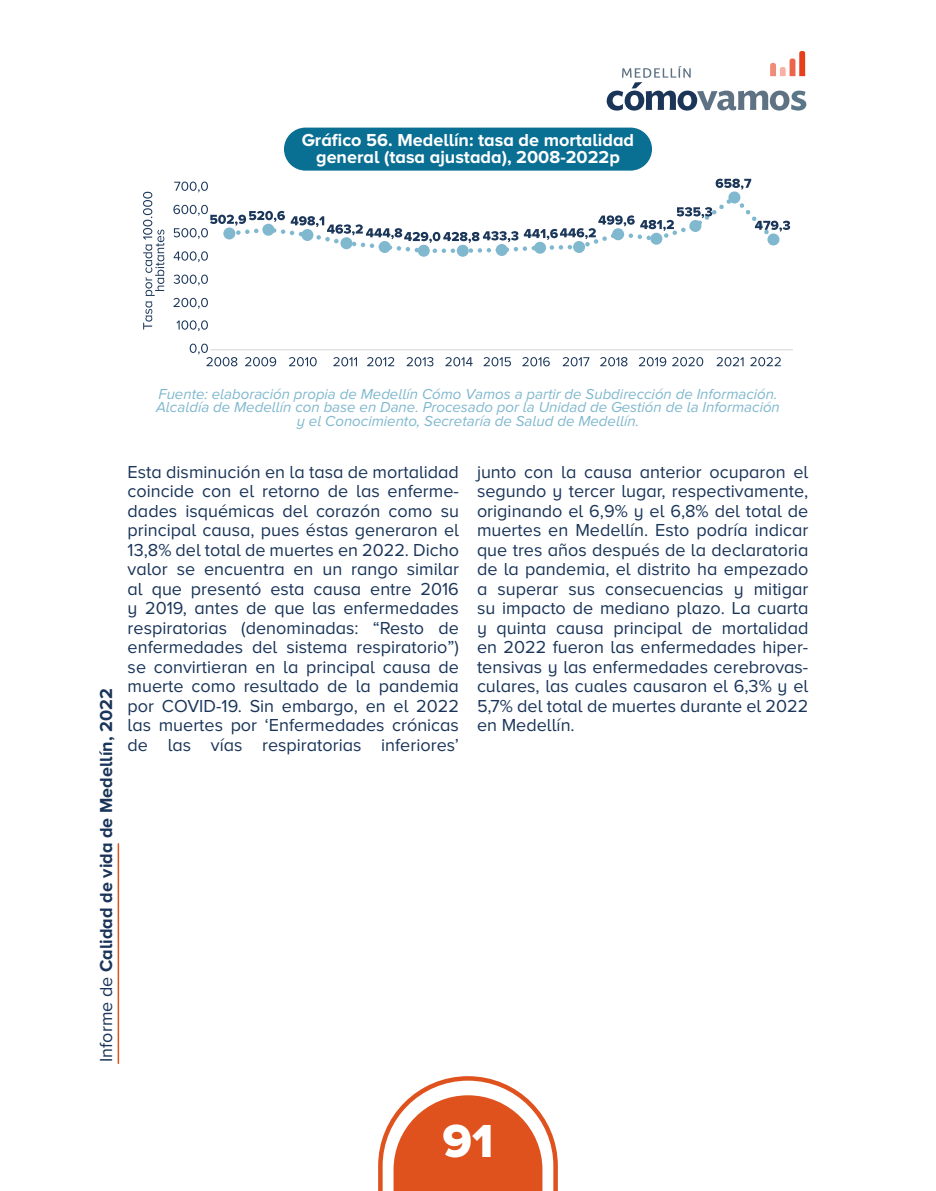
<style>
.page{position:relative;width:936px;height:1191px;background:#fff}
.page>*{position:absolute;margin:0;border:0;box-sizing:border-box;transform-origin:0 0}
.t1{font:48px "Proxima Nova A Extrabld";color:#fff}
.t2{font:18px/19.5px "Proxima Nova A";color:#1a3559;text-align:justify}
.t3{font:700 18px/16.5px "Proxima Nova A";color:#fff;text-align:center}
.t4{font:700 18px "Proxima Nova A";color:#1a3559}
.t5{font:italic 15px/13.5px "Proxima Nova A";color:#80b8ce;text-align:center}
.s1{font-weight:400}
</style>
<div class="page">
<svg style="left:378px;top:1076px;width:180px;height:115px"></svg>
<svg style="left:606px;top:51px;width:200px;height:60px"></svg>
<hr style="left:118px;top:844px;width:1px;height:219px;background:#df511d">
<div style="left:284px;top:128px;width:368px;height:43px;background:#096f93;border-radius:22px"></div>
<hr style="left:210px;top:349px;width:582px;height:1px;background:#d9d9d9">
<svg style="left:176px;top:320px;width:32px;height:11px"></svg>
<svg style="left:173px;top:298px;width:35px;height:11px"></svg>
<svg style="left:173px;top:275px;width:35px;height:10px"></svg>
<svg style="left:173px;top:179px;width:617px;height:83px"></svg>
<svg style="left:190px;top:344px;width:47px;height:22px"></svg>
<svg style="left:245px;top:357px;width:31px;height:9px"></svg>
<svg style="left:289px;top:357px;width:28px;height:9px"></svg>
<svg style="left:333px;top:357px;width:24px;height:9px"></svg>
<svg style="left:367px;top:357px;width:27px;height:9px"></svg>
<svg style="left:406px;top:357px;width:27px;height:9px"></svg>
<svg style="left:445px;top:357px;width:27px;height:9px"></svg>
<svg style="left:483px;top:357px;width:28px;height:9px"></svg>
<svg style="left:522px;top:357px;width:27px;height:9px"></svg>
<svg style="left:562px;top:357px;width:27px;height:9px"></svg>
<svg style="left:600px;top:357px;width:27px;height:9px"></svg>
<svg style="left:639px;top:357px;width:27px;height:9px"></svg>
<svg style="left:672px;top:357px;width:31px;height:9px"></svg>
<svg style="left:716px;top:357px;width:27px;height:9px"></svg>
<svg style="left:750px;top:357px;width:30px;height:9px"></svg>
<svg style="left:143px;top:192px;width:21px;height:137px"></svg>
<p class="t3" style="left:302px;top:131px;width:334px">Gráfico 56. Medellín: tasa de mortalidad general (tasa ajustada), 2008-2022p</p>
<p class="t4" style="left:96px;top:1062px;width:375px;rotate:-90deg"><span class="s1">Informe de</span> Calidad de vida de Medellín, 2022</p>
<p class="t5" style="left:156px;top:387px;width:625px">Fuente: elaboración propia de Medellín Cómo Vamos a partir de Subdirección de Información.<br>Alcaldía de Medellín con base en Dane. Procesado por la Unidad de Gestión de la Información y el Conocimiento, Secretaría de Salud de Medellín.</p>
<p class="t2" style="left:128px;top:462px;width:333px">Esta disminución en la tasa de mortalidad coincide con el retorno de las enferme&shy;dades isquémicas del corazón como su principal causa, pues éstas generaron el 13,8% del total de muertes en 2022. Dicho valor se encuentra en un rango similar al que presentó esta causa entre 2016 y 2019, antes de que las enfermedades respiratorias (denominadas: “Resto de enfermedades del sistema respiratorio”) se convirtieran en la principal causa de muerte como resultado de la pandemia por COVID-19. Sin embargo, en el 2022 las muertes por ‘Enfermedades crónicas de las vías respiratorias inferiores’</p>
<p class="t2" style="left:477px;top:462px;width:333px">junto con la causa anterior ocuparon el segundo y tercer lugar, respectivamente, originando el 6,9% y el 6,8% del total de muertes en Medellín. Esto podría indicar que tres años después de la declaratoria de la pandemia, el distrito ha empezado a superar sus consecuencias y mitigar su impacto de mediano plazo. La cuarta y quinta causa principal de mortalidad en 2022 fueron las enfermedades hiper&shy;tensivas y las enfermedades cerebrovas&shy;culares, las cuales causaron el 6,3% y el 5,7% del total de muertes durante el 2022 en Medellín.</p>
<h1 class="t1" style="left:442px;top:1112px;width:53px">91</h1>
</div>
